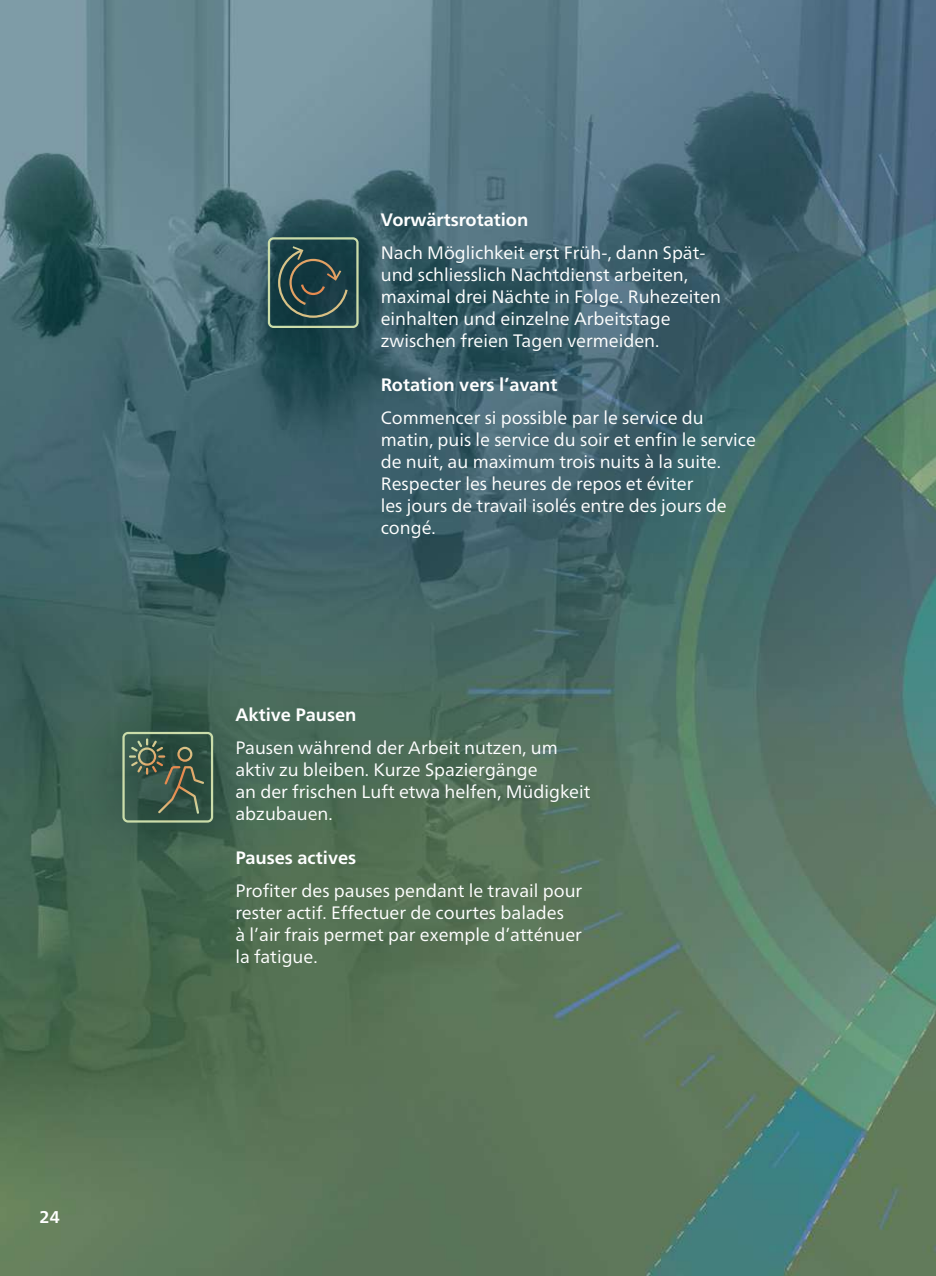
<style>
.page{position:relative;width:936px;height:1276px;background:#fff}
.page>*{position:absolute;margin:0;border:0;box-sizing:border-box;transform-origin:0 0}
.t1{font:18px/22px "Frutiger Neue W01";color:#fff}
.t2{font:700 18px "Frutiger Neue W01";color:#fff}
.t3{font:700 17px "Frutiger Neue W01";color:#fff}
</style>
<div class="page">
<img style="left:0;top:0;width:935px;height:1276px">
<svg style="left:222px;top:192px;width:182px;height:181px;background:#365a63"></svg>
<svg style="left:77px;top:688px;width:181px;height:181px;background:#3d604f"></svg>
<svg style="left:268px;top:237px;width:90px;height:91px;background:#35524f"></svg>
<svg style="left:122px;top:732px;width:91px;height:90px;background:#4b6350"></svg>
<p class="t3" style="left:40px;top:1207px;width:22px">24</p>
<p class="t2" style="left:381px;top:209px;width:149px">Vorwärtsrotation</p>
<p class="t1" style="left:381px;top:241px;width:342px">Nach Möglichkeit erst Früh-, dann Spät&shy;und schliesslich Nachtdienst arbeiten, maximal drei Nächte in Folge. Ruhezeiten einhalten und einzelne Arbeitstage zwischen freien Tagen vermeiden.</p>
<p class="t2" style="left:381px;top:374px;width:178px">Rotation vers l’avant</p>
<p class="t1" style="left:381px;top:406px;width:376px">Commencer si possible par le service du matin, puis le service du soir et enfin le service de nuit, au maximum trois nuits à la suite.<br>Respecter les heures de repos et éviter<br>les jours de travail isolés entre des jours de congé.</p>
<p class="t2" style="left:235px;top:704px;width:123px">Aktive Pausen</p>
<p class="t1" style="left:235px;top:736px;width:356px">Pausen während der Arbeit nutzen, um aktiv zu bleiben. Kurze Spaziergänge<br>an der frischen Luft etwa helfen, Müdigkeit abzubauen.</p>
<p class="t2" style="left:235px;top:847px;width:122px">Pauses actives</p>
<p class="t1" style="left:235px;top:879px;width:348px">Profiter des pauses pendant le travail pour rester actif. Effectuer de courtes balades<br>à l’air frais permet par exemple d’atténuer la fatigue.</p>
</div>
